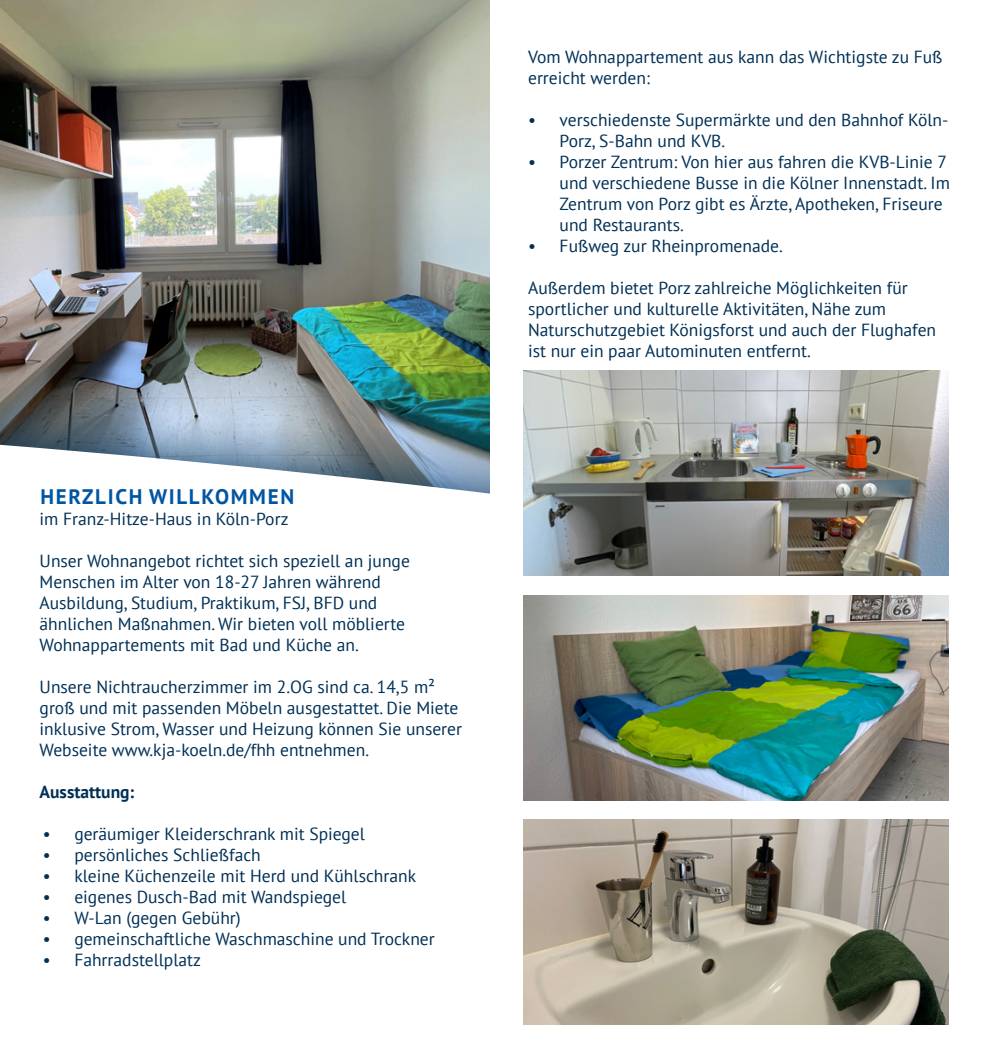
<style>
.page{position:relative;width:983px;height:1042px;background:#fff}
.page>*{position:absolute;margin:0;border:0;box-sizing:border-box;transform-origin:0 0}
.t1{font:700 21px "PT Sans";letter-spacing:.08em;color:#0055a3}
.t2{font:17.5px/21px "PT Sans";color:#003056}
.t3{font:700 17.5px "PT Sans";color:#003056}
</style>
<div class="page">
<img style="left:0;top:0;width:490px;height:391px">
<div style="left:0;top:391px;width:982px;height:651px;background:#003056;opacity:.8"></div>
<svg style="left:0;top:443px;width:490px;height:599px"></svg>
<div style="left:490px;top:0;width:492px;height:1042px;background:#fff"></div>
<img style="left:523px;top:371px;width:425px;height:204px">
<img style="left:523px;top:595px;width:425px;height:205px">
<img style="left:523px;top:820px;width:425px;height:204px">
<p class="t1" style="left:40px;top:483px;width:255px">HERZLICH WILLKOMMEN</p>
<p class="t2" style="left:40px;top:508px;width:250px">im Franz-Hitze-Haus in Köln-Porz</p>
<p class="t2" style="left:40px;top:550px;width:372px">Unser Wohnangebot richtet sich speziell an junge Menschen im Alter von 18-27 Jahren während Ausbildung, Studium, Praktikum, FSJ, BFD und ähnlichen Maßnahmen. Wir bieten voll möblierte Wohnappartements mit Bad und Küche an.</p>
<p class="t2" style="left:40px;top:676px;width:424px">Unsere Nichtraucherzimmer im 2.OG sind ca. 14,5 m² groß und mit passenden Möbeln ausgestattet. Die Miete inklusive Strom, Wasser und Heizung können Sie unserer Webseite www.kja-koeln.de/fhh entnehmen.</p>
<p class="t3" style="left:40px;top:780px;width:96px">Ausstattung:</p>
<p class="t2" style="left:43px;top:823px;width:323px">• geräumiger Kleiderschrank mit Spiegel</p>
<p class="t2" style="left:43px;top:844px;width:219px">• persönliches Schließfach</p>
<p class="t2" style="left:43px;top:865px;width:375px">• kleine Küchenzeile mit Herd und Kühlschrank</p>
<p class="t2" style="left:43px;top:886px;width:305px">• eigenes Dusch-Bad mit Wandspiegel</p>
<p class="t2" style="left:43px;top:907px;width:199px">• W-Lan (gegen Gebühr)</p>
<p class="t2" style="left:43px;top:928px;width:393px">• gemeinschaftliche Waschmaschine und Trockner</p>
<p class="t2" style="left:43px;top:949px;width:160px">• Fahrradstellplatz</p>
<p class="t2" style="left:528px;top:46px;width:416px">Vom Wohnappartement aus kann das Wichtigste zu Fuß erreicht werden:</p>
<p class="t2" style="left:559px;top:109px;width:390px;text-indent:-32px">• verschiedenste Supermärkte und den Bahnhof Köln-<br>Porz, S-Bahn und KVB.</p>
<p class="t2" style="left:559px;top:151px;width:391px;text-indent:-32px">• Porzer Zentrum: Von hier aus fahren die KVB-Linie 7 und verschiedene Busse in die Kölner Innenstadt. Im Zentrum von Porz gibt es Ärzte, Apotheken, Friseure und Restaurants.</p>
<p class="t2" style="left:528px;top:235px;width:256px">• Fußweg zur Rheinpromenade.</p>
<p class="t2" style="left:528px;top:277px;width:409px">Außerdem bietet Porz zahlreiche Möglichkeiten für sportlicher und kulturelle Aktivitäten, Nähe zum Naturschutzgebiet Königsforst und auch der Flughafen ist nur ein paar Autominuten entfernt.</p>
</div>
